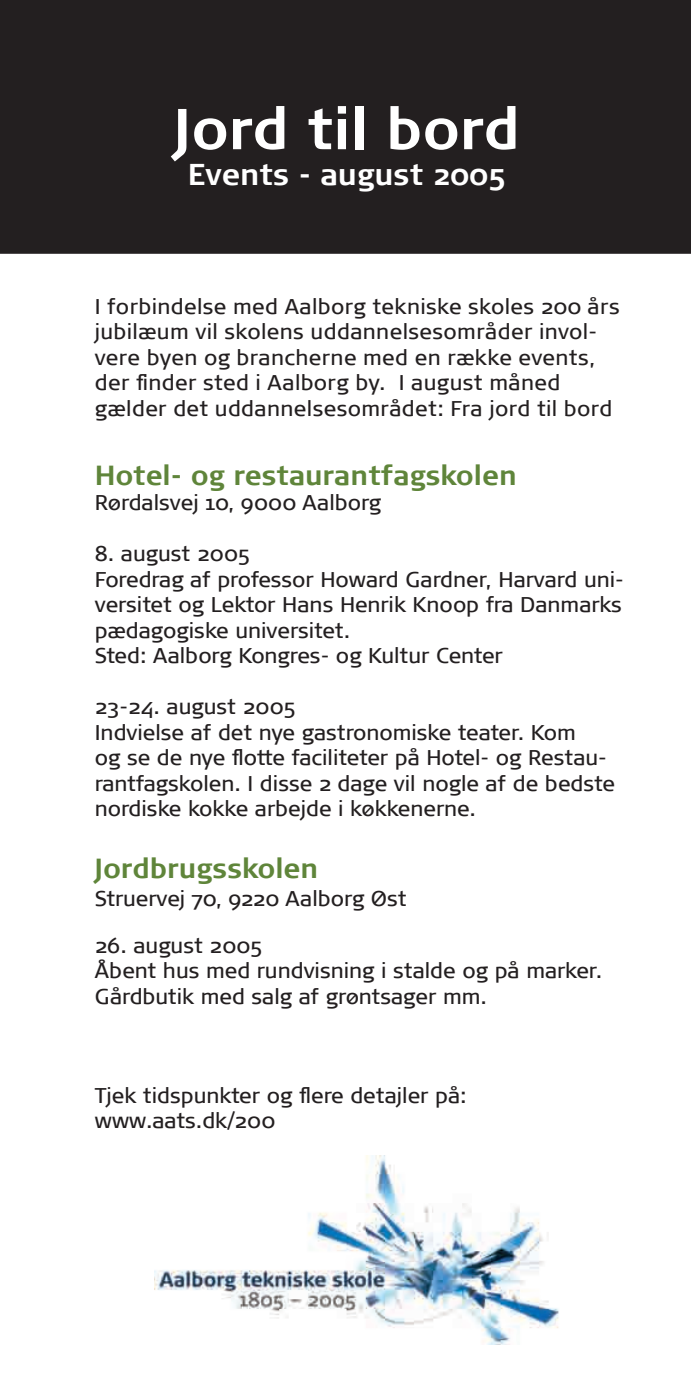
<style>
.page{position:relative;width:691px;height:1382px;background:#fff}
.page>*{position:absolute;margin:0;border:0;box-sizing:border-box;transform-origin:0 0}
.t1{font:700 57.5px "Signa Normal";letter-spacing:-.005em;color:#fff}
.t2{font:700 30px "Signa Normal";color:#fff}
.t3{font:700 27.5px "Signa Normal";color:#5f853a}
.t4{font:21.25px/25.5px "Signa Normal";color:#231f20}
</style>
<div class="page">
<div style="left:1px;top:1px;width:689px;height:252px;background:#231f20"></div>
<div style="left:0;top:0;width:691px;height:254px;border:2px solid #231f20"></div>
<img style="left:155px;top:1156px;width:404px;height:189px">
<h1 class="t1" style="left:174px;top:96px;width:348px">Jord til bord</h1>
<h2 class="t2" style="left:188px;top:157px;width:319px">Events - august 2005</h2>
<p class="t4" style="left:95px;top:293px;width:527px">I forbindelse med Aalborg tekniske skoles 200 års jubilæum vil skolens uddannelsesområder invol&shy;vere byen og brancherne med en række events, der finder sted i Aalborg by. I august måned gælder det uddannelsesområdet: Fra jord til bord</p>
<p class="t3" style="left:95px;top:459px;width:423px">Hotel- og restaurantfagskolen</p>
<p class="t4" style="left:95px;top:490px;width:288px">Rørdalsvej 10, 9000 Aalborg</p>
<p class="t4" style="left:95px;top:541px;width:531px">8. august 2005<br>Foredrag af professor Howard Gardner, Harvard uni&shy;versitet og Lektor Hans Henrik Knoop fra Danmarks pædagogiske universitet.<br>Sted: Aalborg Kongres- og Kultur Center</p>
<p class="t4" style="left:95px;top:694px;width:522px">23-24. august 2005<br>Indvielse af det nye gastronomiske teater. Kom<br>og se de nye flotte faciliteter på Hotel- og Restau&shy;rantfagskolen. I disse 2 dage vil nogle af de bedste nordiske kokke arbejde i køkkenerne.</p>
<p class="t3" style="left:95px;top:852px;width:225px">Jordbrugsskolen</p>
<p class="t4" style="left:95px;top:886px;width:313px">Struervej 70, 9220 Aalborg Øst</p>
<p class="t4" style="left:95px;top:932px;width:509px">26. august 2005<br>Åbent hus med rundvisning i stalde og på marker.<br>Gårdbutik med salg af grøntsager mm.</p>
<p class="t4" style="left:95px;top:1082px;width:373px">Tjek tidspunkter og flere detajler på: www.aats.dk/200</p>
</div>
